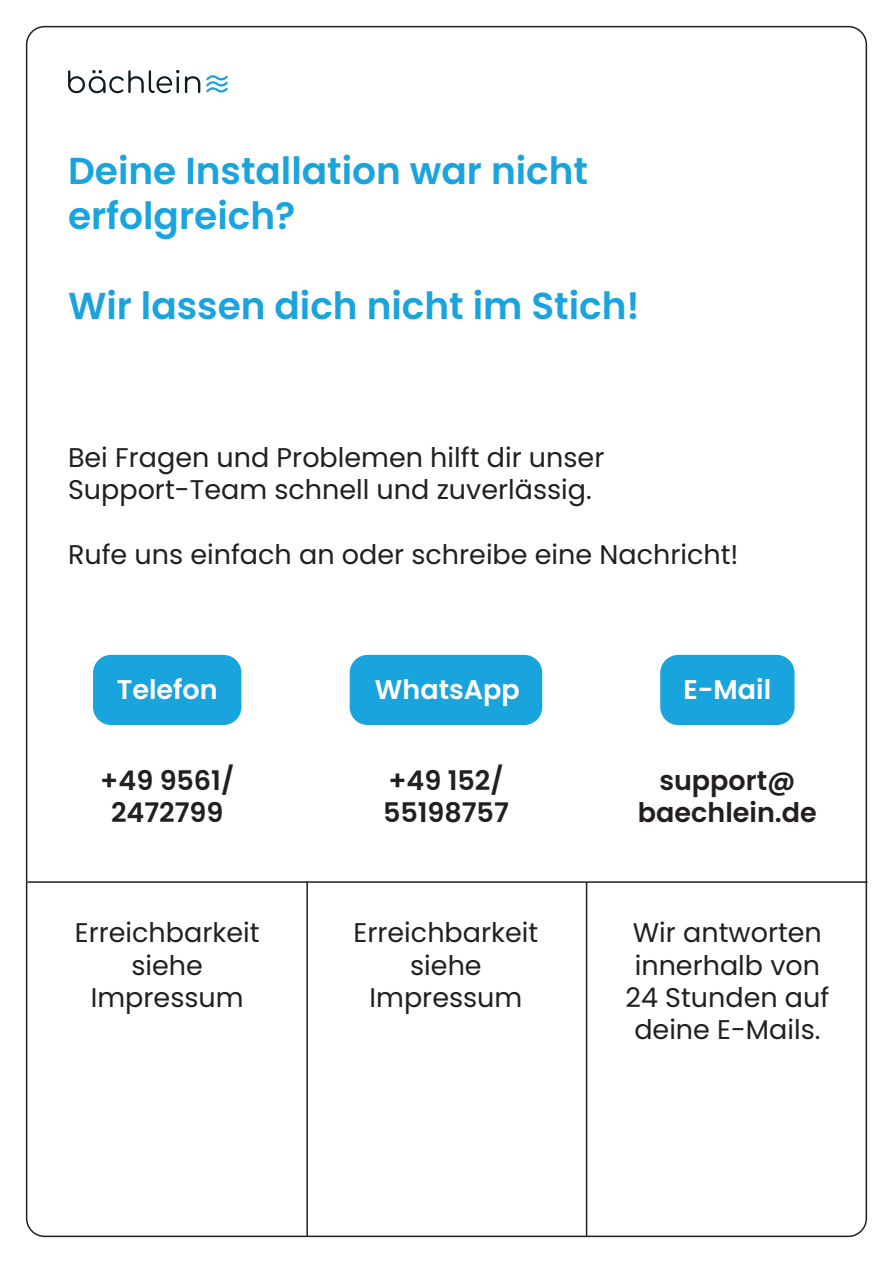
<style>
.page{position:relative;width:893px;height:1263px;background:#fff}
.page>*{position:absolute;margin:0;border:0;box-sizing:border-box;transform-origin:0 0}
.t1{font:600 37.5px/45px "Poppins";color:#1aa4dd}
.t2{font:27px/32.4px "Poppins";color:#231f20;text-align:center}
.t3{font:600 27px/32.4px "Poppins";color:#231f20;text-align:center}
.t4{font:600 27px "Poppins";color:#fff}
</style>
<div class="page">
<hr style="left:27px;top:881px;width:840px;height:2px;background:#231f20">
<hr style="left:306px;top:881px;width:2px;height:355px;background:#231f20">
<hr style="left:586px;top:882px;width:1px;height:355px;background:#231f20">
<div style="left:93px;top:655px;width:148px;height:70px;background:#1aa4dd;border-radius:18px"></div>
<div style="left:660px;top:655px;width:134px;height:70px;background:#1aa4dd;border-radius:18px"></div>
<div style="left:350px;top:655px;width:192px;height:70px;background:#1aa4dd;border-radius:18px"></div>
<svg style="left:206px;top:75px;width:22px;height:18px"></svg>
<svg style="left:185px;top:76px;width:15px;height:17px"></svg>
<svg style="left:68px;top:70px;width:111px;height:23px"></svg>
<h1 class="t1" style="left:68px;top:148px;width:522px">Deine Installation war nicht erfolgreich?</h1>
<h1 class="t1" style="left:68px;top:283px;width:573px">Wir lassen dich nicht im Stich!</h1>
<p class="t2" style="left:68px;top:441px;width:538px;text-align:left">Bei Fragen und Problemen hilft dir unser<br>Support-Team schnell und zuverlässig.</p>
<p class="t2" style="left:68px;top:538px;width:672px">Rufe uns einfach an oder schreibe eine Nachricht!</p>
<p class="t4" style="left:117px;top:674px;width:102px">Telefon</p>
<p class="t4" style="left:375px;top:674px;width:146px">WhatsApp</p>
<p class="t4" style="left:683px;top:674px;width:89px">E-Mail</p>
<p class="t3" style="left:100px;top:764px;width:135px">+49 9561/<br>2472799</p>
<p class="t3" style="left:383px;top:764px;width:127px;text-align:left">+49 152/<br>55198757</p>
<p class="t2" style="left:75px;top:916px;width:186px">Erreichbarkeit siehe<br>Impressum</p>
<p class="t2" style="left:354px;top:916px;width:186px">Erreichbarkeit siehe<br>Impressum</p>
<p class="t3" style="left:638px;top:764px;width:180px">support@ baechlein.de</p>
<p class="t2" style="left:625px;top:916px;width:205px">Wir antworten innerhalb von<br>24 Stunden auf deine E-Mails.</p>
</div>
